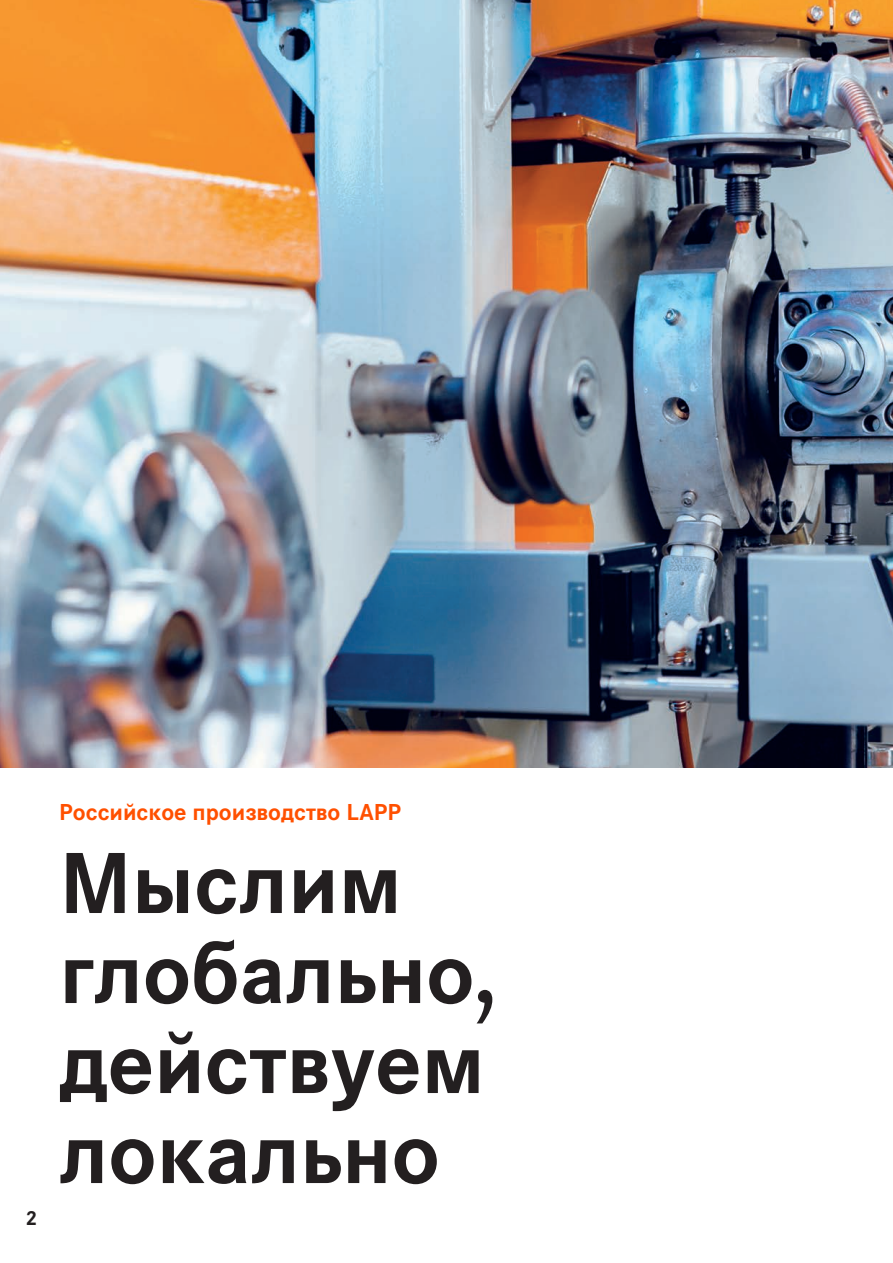
<style>
.page{position:relative;width:893px;height:1263px;background:#fff}
.page>*{position:absolute;margin:0;border:0;box-sizing:border-box;transform-origin:0 0}
.t1{font:700 90px "Corporate STOT";color:#231f20}
.t2{font:700 24px "Corporate STOT";color:#ff5000}
.t3{font:700 21px "Corporate STOT";color:#231f20}
</style>
<div class="page">
<img style="left:0;top:0;width:893px;height:767px">
<p class="t3" style="left:26px;top:1206px;width:13px">2</p>
<p class="t2" style="left:59px;top:798px;width:343px">Российское производство LAPP</p>
<p class="t1" style="left:59px;top:831px;width:344px">Мыслим</p>
<p class="t1" style="left:59px;top:921px;width:439px">глобально,</p>
<p class="t1" style="left:59px;top:1011px;width:427px">действуем</p>
<p class="t1" style="left:59px;top:1101px;width:382px">локально</p>
</div>
